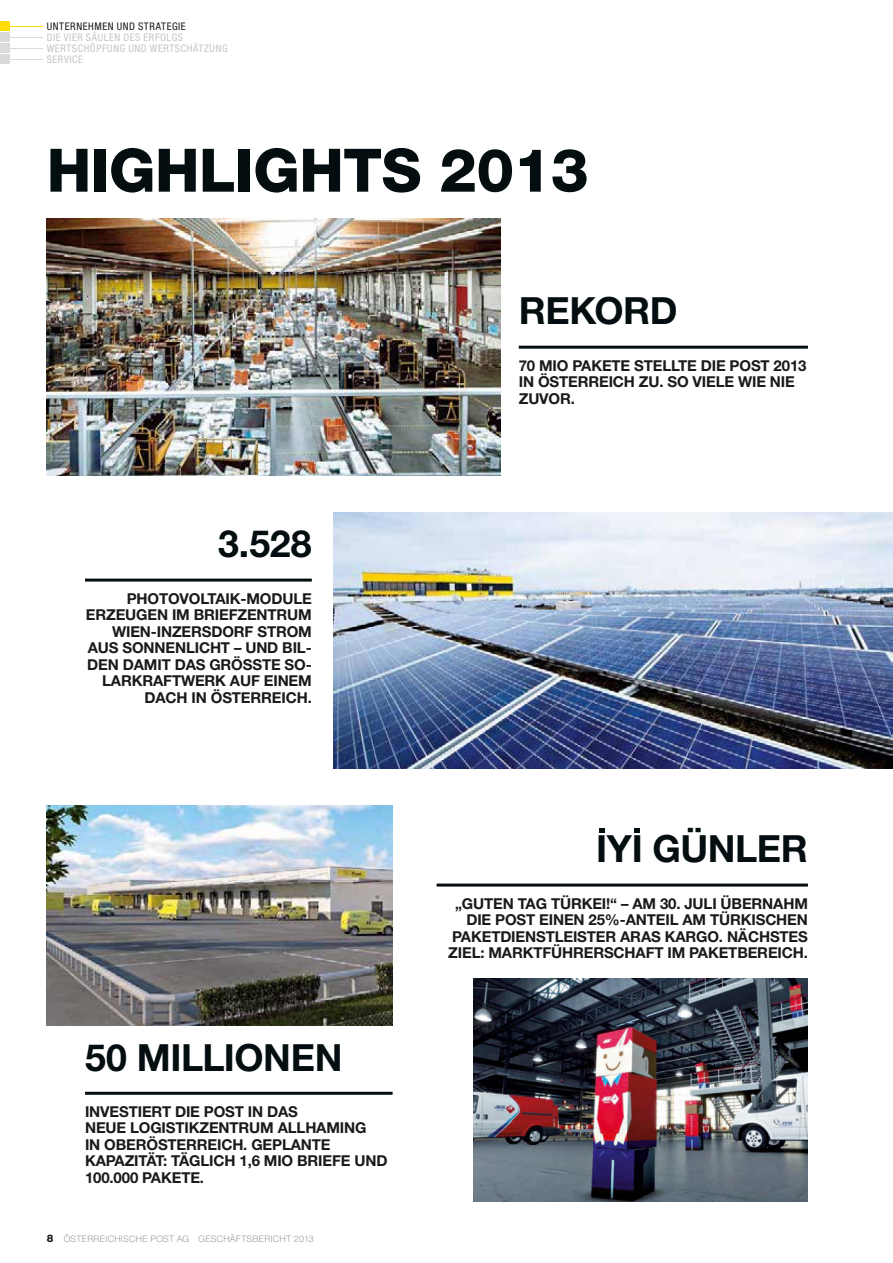
<style>
.page{position:relative;width:893px;height:1263px;background:#fff}
.page>*{position:absolute;margin:0;border:0;box-sizing:border-box;transform-origin:0 0}
.t1{font:800 60px "Helvetica Neue LT Std";letter-spacing:-.01em;color:#040e10}
.t2{font:700 37.5px "Helvetica Neue LT Std";letter-spacing:-.01em;color:#040e10}
.t3{font:700 15px/16.5px "Helvetica Neue LT Std";letter-spacing:-.01em;color:#1a1a18}
.t4{font:condensed 10.5px/11.1px "Helvetica Neue LT Std";letter-spacing:.055em;color:#c6c6c6}
.t5{font:300 9px "Helvetica Neue LT Std";letter-spacing:.03em;color:#9d9d9c}
.s1{color:#1a1a18}
.s2{font-weight:800;font-size:10.5px;color:#1a1a18}
</style>
<div class="page">
<img style="left:47px;top:805px;width:346px;height:220px">
<hr style="left:519px;top:346px;width:289px;height:3px;background:#040e10">
<hr style="left:437px;top:883px;width:371px;height:3px;background:#040e10">
<hr style="left:85px;top:579px;width:227px;height:3px;background:#040e10">
<img style="left:47px;top:219px;width:454px;height:256px">
<hr style="left:85px;top:1092px;width:308px;height:3px;background:#040e10">
<img style="left:333px;top:512px;width:560px;height:257px">
<img style="left:473px;top:978px;width:335px;height:223px">
<svg style="left:599px;top:828px;width:5px;height:4px"></svg>
<svg style="left:635px;top:828px;width:5px;height:4px"></svg>
<hr style="left:0;top:26px;width:43px;height:1px;background:#fd0">
<hr style="left:0;top:37px;width:43px;height:1px;background:#dadada">
<hr style="left:0;top:48px;width:43px;height:1px;background:#dadada">
<hr style="left:0;top:59px;width:43px;height:1px;background:#dadada">
<div style="left:0;top:21px;width:10px;height:10px;background:#fd0"></div>
<div style="left:0;top:32px;width:10px;height:10px;background:#dadada"></div>
<div style="left:0;top:43px;width:10px;height:10px;background:#dadada"></div>
<div style="left:0;top:54px;width:10px;height:10px;background:#dadada"></div>
<p class="t4" style="left:47px;top:20px;width:183px"><span class="s1">UNTERNEHMEN UND STRATEGIE<br></span>DIE VIER SÄULEN DES ERFOLGS<br>WERTSCHÖPFUNG UND WERTSCHÄTZUNG<br>SERVICE</p>
<p class="t1" style="left:47px;top:135px;width:543px">HIGHLIGHTS 2013</p>
<p class="t2" style="left:218px;top:521px;width:95px">3.528</p>
<p class="t3" style="left:86px;top:590px;width:227px;text-align:right">PHOTOVOLTAIK-MODULE<br>ERZEUGEN IM BRIEFZENTRUM<br>WIEN-INZERSDORF STROM<br>AUS SONNENLICHT – UND BIL-<br>DEN DAMIT DAS GRÖSSTE SO-<br>LARKRAFTWERK AUF EINEM<br>DACH IN ÖSTERREICH.</p>
<p class="t2" style="left:85px;top:1034px;width:259px">50 MILLIONEN</p>
<p class="t3" style="left:85px;top:1103px;width:304px">INVESTIERT DIE POST IN DAS<br>NEUE LOGISTIKZENTRUM ALLHAMING<br>IN OBERÖSTERREICH. GEPLANTE<br>KAPAZITÄT: TÄGLICH 1,6 MIO BRIEFE UND<br>100.000 PAKETE.</p>
<p class="t5" style="left:47px;top:1233px;width:268px"><span class="s2">8</span> ÖSTERREICHISCHE POST AG GESCHÄFTSBERICHT 2013</p>
<p class="t2" style="left:519px;top:288px;width:160px">REKORD</p>
<p class="t3" style="left:519px;top:357px;width:289px">70 MIO PAKETE STELLTE DIE POST 2013<br>IN ÖSTERREICH ZU. SO VIELE WIE NIE<br>ZUVOR.</p>
<p class="t2" style="left:596px;top:826px;width:213px">IYI GÜNLER</p>
<p class="t3" style="left:448px;top:895px;width:361px;text-align:right">„GUTEN TAG TÜRKEI!“ – AM 30. JULI ÜBERNAHM DIE POST EINEN 25%-ANTEIL AM TÜRKISCHEN PAKETDIENSTLEISTER ARAS KARGO. NÄCHSTES ZIEL: MARKTFÜHRERSCHAFT IM PAKETBEREICH.</p>
</div>
